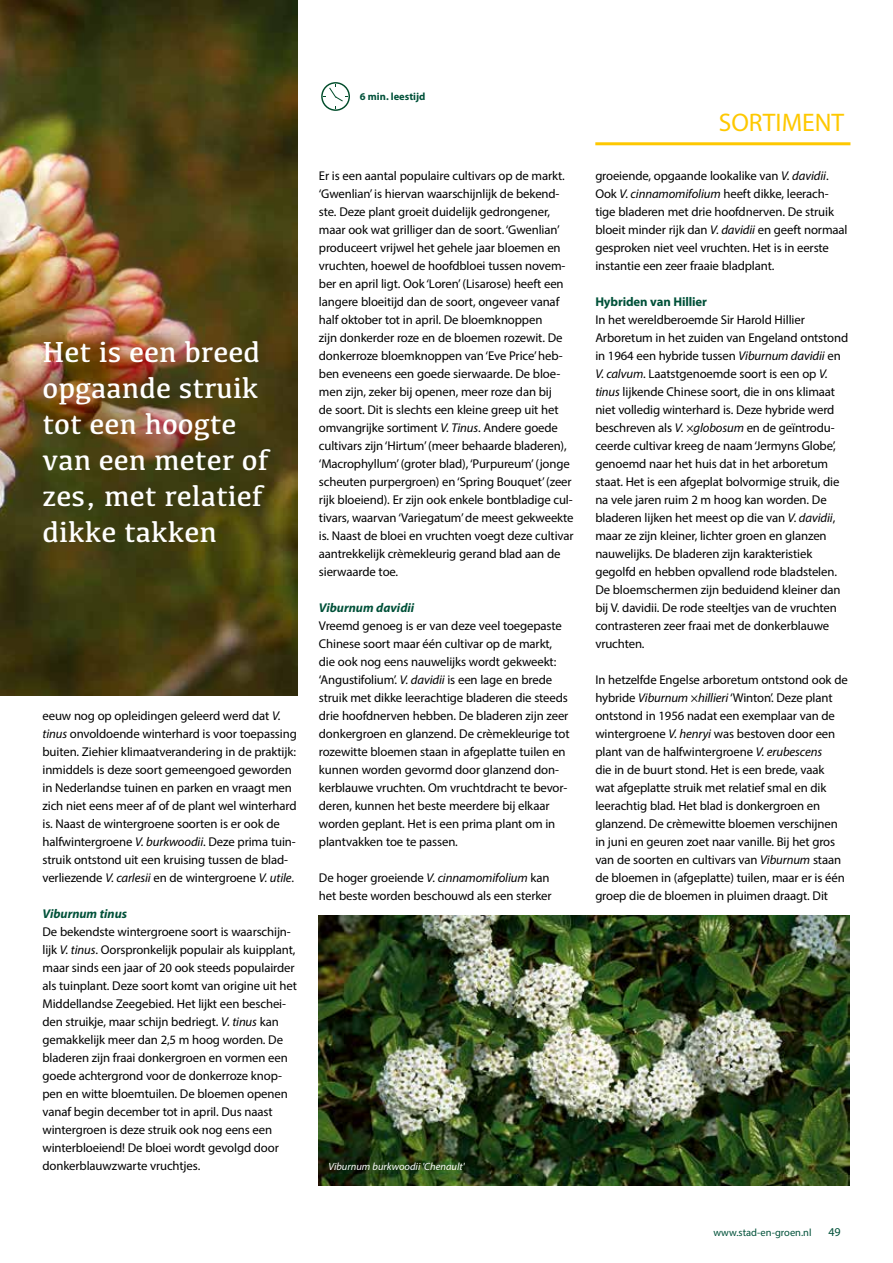
<style>
.page{position:relative;width:893px;height:1263px;background:#fff}
.page>*{position:absolute;margin:0;border:0;box-sizing:border-box;transform-origin:0 0}
.t1{font:30px/36px "Kefa";color:#fff}
.t2{font:25.5px "Myriad Pro";color:#fec800}
.t3{font:12.75px/18px "Myriad Pro";letter-spacing:-.01em;color:#000}
.t4{font:italic 700 12.75px "Myriad Pro";color:#005139}
.t5{font:700 12.75px "Myriad Pro";letter-spacing:-.01em;color:#005139}
.t6{font:12px "Myriad Pro";color:#005139}
.t7{font:italic 10.5px "Myriad Pro";color:#fff}
.t8{font:10.5px "Myriad Pro";color:#005139}
.t9{font:700 10.5px "Myriad Pro";color:#005139}
.s1{font-style:italic}
</style>
<div class="page">
<hr style="left:595px;top:142px;width:255px;height:3px;background:#fec800">
<img style="left:0;top:0;width:298px;height:696px">
<svg style="left:321px;top:82px;width:29px;height:29px"></svg>
<img style="left:319px;top:916px;width:530px;height:269px">
<h1 class="t1" style="left:43px;top:333px;width:228px">Het is een breed opgaande struik tot een hoogte van een meter of zes, met relatief dikke takken</h1>
<p class="t3" style="left:43px;top:707px;width:256px">eeuw nog op opleidingen geleerd werd dat <span class="s1">V. tinus</span> onvoldoende winterhard is voor toepassing buiten. Ziehier klimaatverandering in de praktijk: inmiddels is deze soort gemeengoed geworden in Nederlandse tuinen en parken en vraagt men zich niet eens meer af of de plant wel winterhard is. Naast de wintergroene soorten is er ook de halfwintergroene <span class="s1">V. burkwoodii</span>. Deze prima tuin&shy;struik ontstond uit een kruising tussen de blad&shy;verliezende <span class="s1">V. carlesii</span> en de wintergroene <span class="s1">V. utile</span>.</p>
<p class="t4" style="left:43px;top:905px;width:86px">Viburnum tinus</p>
<p class="t3" style="left:43px;top:923px;width:256px">De bekendste wintergroene soort is waarschijn&shy;lijk <span class="s1">V. tinus</span>. Oorspronkelijk populair als kuipplant, maar sinds een jaar of 20 ook steeds populairder als tuinplant. Deze soort komt van origine uit het Middellandse Zeegebied. Het lijkt een beschei&shy;den struikje, maar schijn bedriegt. <span class="s1">V. tinus</span> kan gemakkelijk meer dan 2,5 m hoog worden. De bladeren zijn fraai donkergroen en vormen een goede achtergrond voor de donkerroze knop&shy;pen en witte bloemtuilen. De bloemen openen vanaf begin december tot in april. Dus naast wintergroen is deze struik ook nog eens een winterbloeiend! De bloei wordt gevolgd door donkerblauwzwarte vruchtjes.</p>
<p class="t9" style="left:360px;top:90px;width:67px">6 min. leestijd</p>
<p class="t3" style="left:319px;top:167px;width:256px">Er is een aantal populaire cultivars op de markt. ‘Gwenlian’ is hiervan waarschijnlijk de bekend&shy;ste. Deze plant groeit duidelijk gedrongener, maar ook wat grilliger dan de soort. ‘Gwenlian’ produceert vrijwel het gehele jaar bloemen en vruchten, hoewel de hoofdbloei tussen novem&shy;ber en april ligt. Ook ‘Loren’ (Lisarose) heeft een langere bloeitijd dan de soort, ongeveer vanaf half oktober tot in april. De bloemknoppen<br>zijn donkerder roze en de bloemen rozewit. De donkerroze bloemknoppen van ‘Eve Price’ heb&shy;ben eveneens een goede sierwaarde. De bloe&shy;men zijn, zeker bij openen, meer roze dan bij<br>de soort. Dit is slechts een kleine greep uit het omvangrijke sortiment <span class="s1">V. Tinus</span>. Andere goede cultivars zijn ‘Hirtum’ (meer behaarde bladeren), ‘Macrophyllum’ (groter blad), ‘Purpureum’ (jonge scheuten purpergroen) en ‘Spring Bouquet’ (zeer rijk bloeiend). Er zijn ook enkele bontbladige cul&shy;tivars, waarvan ‘Variegatum’ de meest gekweekte is. Naast de bloei en vruchten voegt deze cultivar aantrekkelijk crèmekleurig gerand blad aan de sierwaarde toe.</p>
<p class="t4" style="left:319px;top:600px;width:97px">Viburnum davidii</p>
<p class="t3" style="left:319px;top:617px;width:252px">Vreemd genoeg is er van deze veel toegepaste Chinese soort maar één cultivar op de markt, die ook nog eens nauwelijks wordt gekweekt: ‘Angustifolium’. <span class="s1">V. davidii</span> is een lage en brede struik met dikke leerachtige bladeren die steeds drie hoofdnerven hebben. De bladeren zijn zeer donkergroen en glanzend. De crèmekleurige tot rozewitte bloemen staan in afgeplatte tuilen en kunnen worden gevormd door glanzend don&shy;kerblauwe vruchten. Om vruchtdracht te bevor&shy;deren, kunnen het beste meerdere bij elkaar worden geplant. Het is een prima plant om in plantvakken toe te passen.</p>
<p class="t3" style="left:319px;top:869px;width:234px">De hoger groeiende <span class="s1">V. cinnamomifolium</span> kan het beste worden beschouwd als een sterker</p>
<h2 class="t2" style="left:719px;top:107px;width:127px">SORTIMENT</h2>
<p class="t3" style="left:595px;top:167px;width:254px">groeiende, opgaande lookalike van <span class="s1">V. davidii</span>.<br>Ook <span class="s1">V. cinnamomifolium</span> heeft dikke, leerach&shy;tige bladeren met drie hoofdnerven. De struik bloeit minder rijk dan <span class="s1">V. davidii</span> en geeft normaal gesproken niet veel vruchten. Het is in eerste instantie een zeer fraaie bladplant.</p>
<p class="t5" style="left:595px;top:294px;width:113px">Hybriden van Hillier</p>
<p class="t3" style="left:595px;top:311px;width:254px">In het wereldberoemde Sir Harold Hillier Arboretum in het zuiden van Engeland ontstond in 1964 een hybride tussen <span class="s1">Viburnum davidii</span> en <span class="s1">V. calvum</span>. Laatstgenoemde soort is een op <span class="s1">V. tinus</span> lijkende Chinese soort, die in ons klimaat niet volledig winterhard is. Deze hybride werd beschreven als <span class="s1">V. ×globosum</span> en de geïntrodu&shy;ceerde cultivar kreeg de naam ‘Jermyns Globe’, genoemd naar het huis dat in het arboretum staat. Het is een afgeplat bolvormige struik, die na vele jaren ruim 2 m hoog kan worden. De bladeren lijken het meest op die van <span class="s1">V. davidii</span>, maar ze zijn kleiner, lichter groen en glanzen nauwelijks. De bladeren zijn karakteristiek gegolfd en hebben opvallend rode bladstelen.<br>De bloemschermen zijn beduidend kleiner dan bij V. davidii. De rode steeltjes van de vruchten contrasteren zeer fraai met de donkerblauwe vruchten.</p>
<p class="t3" style="left:595px;top:671px;width:254px">In hetzelfde Engelse arboretum ontstond ook de hybride <span class="s1">Viburnum ×hillieri</span> ‘Winton’. Deze plant ontstond in 1956 nadat een exemplaar van de wintergroene <span class="s1">V. henryi</span> was bestoven door een plant van de halfwintergroene <span class="s1">V. erubescens<br></span>die in de buurt stond. Het is een brede, vaak<br>wat afgeplatte struik met relatief smal en dik leerachtig blad. Het blad is donkergroen en glanzend. De crèmewitte bloemen verschijnen in juni en geuren zoet naar vanille. Bij het gros van de soorten en cultivars van <span class="s1">Viburnum</span> staan de bloemen in (afgeplatte) tuilen, maar er is één groep die de bloemen in pluimen draagt. Dit</p>
<p class="t7" style="left:328px;top:1160px;width:138px">Viburnum burkwoodii 'Chenault'</p>
<p class="t8" style="left:713px;top:1226px;width:100px">www.stad-en-groen.nl</p>
<p class="t6" style="left:828px;top:1224px;width:14px">49</p>
</div>
